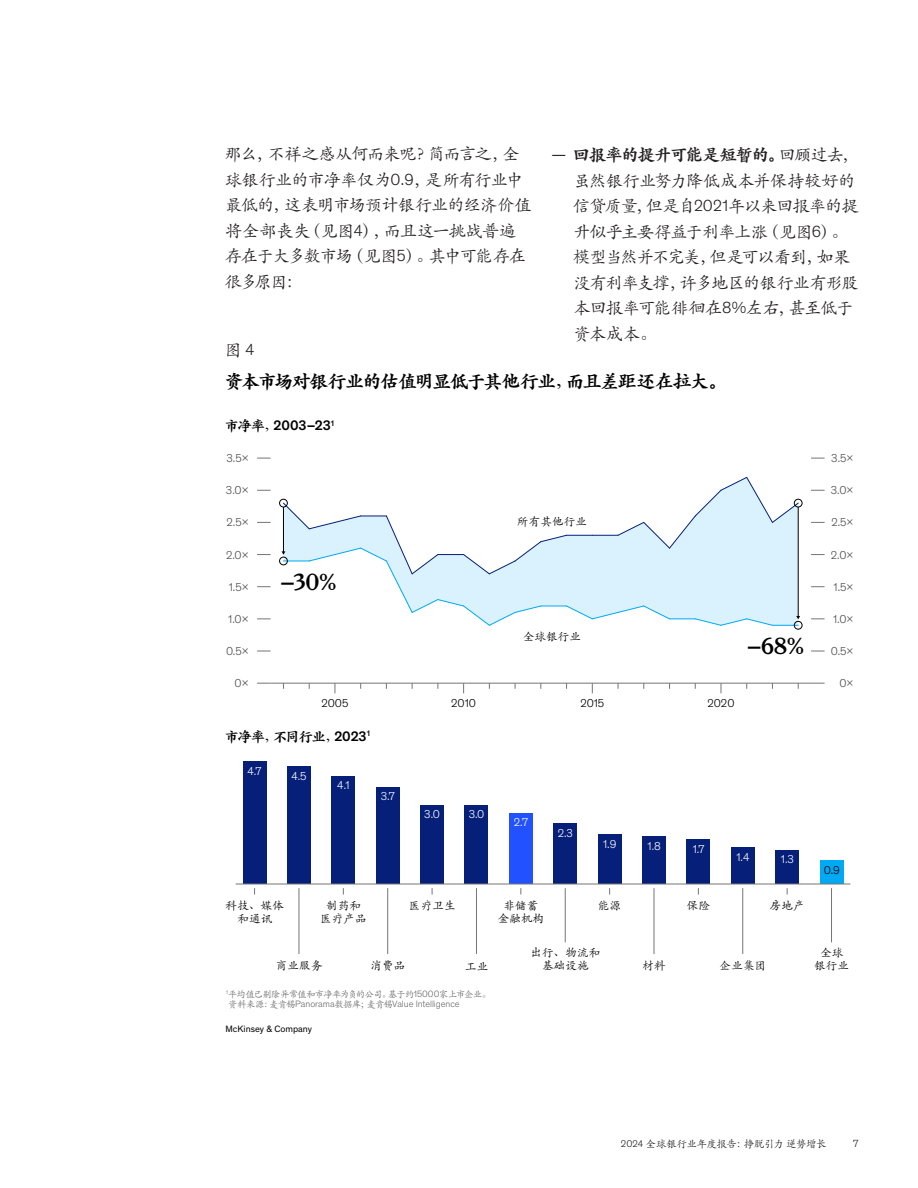
<style>
.page{position:relative;width:918px;height:1188px;background:#fff}
.page>*{position:absolute;margin:0;border:0;box-sizing:border-box;transform-origin:0 0}
.t1{font:700 23.4px "Bower";color:#000}
.t2{font:900 18.75px "ST Kaiti SC";letter-spacing:-.065em;color:#000}
.CN_Body_text{font:17.25px/25.5px "ST Kaiti SC";letter-spacing:-.06em;color:#231f20}
.t3{font:900 14.1px "ST Kaiti SC";letter-spacing:-.07em;color:#000}
.t4{font:500 14.1px "Mc Kinsey Sans";letter-spacing:-.005em;color:#000}
.t5{font:11.7px/13.2px "ST Kaiti SC";color:#000;text-align:center}
.t6{font:300 11.7px "Mc Kinsey Sans";color:#4d4d4d}
.t7{font:300 11.7px "Mc Kinsey Sans";color:#fff}
.t8{font:300 11.7px "Mc Kinsey Sans";color:#000}
.t9{font:10.5px "ST Kaiti SC";letter-spacing:-.05em;color:#231f20}
.t10{font:300 10.5px "Mc Kinsey Sans";color:#231f20}
.t11{font:10.2px "Mc Kinsey Sans";color:#231f20}
.t12{font:9.3px/10.2px "ST Kaiti SC";letter-spacing:-.08em;color:#656565}
.t13{font:9.3px "Mc Kinsey Sans";color:#000}
.s1{font-family:"Mc Kinsey Sans";font-weight:300;font-size:16.35px}
.s2{font-family:"Georgia"}
.s3{font-weight:900}
.s4{font-family:"ST Kaiti SC";font-weight:900}
.s5{font-family:"Mc Kinsey Sans";font-weight:500}
.s6{font-family:"Mc Kinsey Sans";font-weight:300}
.s7{font-family:"Mc Kinsey Sans";font-weight:300;font-size:10.05px}
</style>
<div class="page">
<hr style="left:271px;top:683px;width:540px;height:1px;background:#757575">
<svg style="left:257px;top:683px;width:14px;height:1px"></svg>
<svg style="left:257px;top:651px;width:14px;height:1px"></svg>
<svg style="left:257px;top:619px;width:14px;height:1px"></svg>
<svg style="left:257px;top:586px;width:14px;height:1px"></svg>
<svg style="left:257px;top:554px;width:14px;height:1px"></svg>
<svg style="left:257px;top:522px;width:14px;height:1px"></svg>
<svg style="left:257px;top:490px;width:14px;height:1px"></svg>
<svg style="left:257px;top:458px;width:14px;height:1px"></svg>
<svg style="left:811px;top:683px;width:14px;height:1px"></svg>
<svg style="left:811px;top:651px;width:14px;height:1px"></svg>
<svg style="left:811px;top:619px;width:14px;height:1px"></svg>
<svg style="left:811px;top:586px;width:14px;height:1px"></svg>
<svg style="left:811px;top:554px;width:14px;height:1px"></svg>
<svg style="left:811px;top:522px;width:14px;height:1px"></svg>
<svg style="left:811px;top:490px;width:14px;height:1px"></svg>
<svg style="left:811px;top:458px;width:14px;height:1px"></svg>
<div style="left:794px;top:621px;width:8px;height:8px;border:1px solid #000;border-radius:50%"></div>
<div style="left:279px;top:557px;width:9px;height:8px;border:1px solid #000;border-radius:50%"></div>
<div style="left:279px;top:499px;width:9px;height:8px;border:1px solid #000;border-radius:50%"></div>
<div style="left:794px;top:499px;width:8px;height:8px;border:1px solid #000;border-radius:50%"></div>
<svg style="left:282px;top:476px;width:518px;height:150px"></svg>
<div style="left:243px;top:761px;width:23px;height:123px;background:#061f79"></div>
<div style="left:287px;top:766px;width:23px;height:118px;background:#061f79"></div>
<div style="left:332px;top:777px;width:23px;height:107px;background:#061f79"></div>
<div style="left:376px;top:787px;width:23px;height:97px;background:#061f79"></div>
<div style="left:421px;top:806px;width:23px;height:78px;background:#061f79"></div>
<div style="left:465px;top:806px;width:23px;height:78px;background:#061f79"></div>
<div style="left:509px;top:813px;width:23px;height:71px;background:#2251ff"></div>
<div style="left:554px;top:824px;width:23px;height:60px;background:#061f79"></div>
<div style="left:598px;top:834px;width:23px;height:50px;background:#061f79"></div>
<div style="left:642px;top:837px;width:24px;height:47px;background:#061f79"></div>
<div style="left:687px;top:840px;width:23px;height:44px;background:#061f79"></div>
<div style="left:731px;top:847px;width:23px;height:37px;background:#061f79"></div>
<div style="left:776px;top:850px;width:23px;height:34px;background:#061f79"></div>
<div style="left:820px;top:860px;width:23px;height:24px;background:#00a9f4"></div>
<hr style="left:236px;top:884px;width:614px;height:1px;background:#757575">
<hr style="left:387px;top:888px;width:1px;height:66px;background:#757575">
<hr style="left:299px;top:888px;width:1px;height:66px;background:#757575">
<hr style="left:476px;top:888px;width:1px;height:66px;background:#757575">
<hr style="left:565px;top:888px;width:1px;height:54px;background:#757575">
<hr style="left:831px;top:888px;width:1px;height:54px;background:#757575">
<hr style="left:654px;top:888px;width:1px;height:66px;background:#757575">
<hr style="left:743px;top:888px;width:1px;height:66px;background:#757575">
<p class="CN_Body_text" style="left:224px;top:140px;width:308px">那么，不祥之感从何而来呢？简而言之，全球银行业的市净率仅为<span class="s1">0.9</span>，是所有行业中最低的，这表明市场预计银行业的经济价值将全部丧失（见图<span class="s1">4</span>），而且这一挑战普遍存在于大多数市场（见图<span class="s1">5</span>）。其中可能存在很多原因：</p>
<p class="CN_Body_text" style="left:573px;top:141px;width:287px;text-indent:-21px"><span class="s2">—</span> <span class="s3">回报率的提升可能是短暂的。</span>回顾过去，虽然银行业努力降低成本并保持较好的信贷质量，但是自<span class="s1">2021</span>年以来回报率的提升似乎主要得益于利率上涨（见图<span class="s1">6</span>）。模型当然并不完美，但是可以看到，如果没有利率支撑，许多地区的银行业有形股本回报率可能徘徊在<span class="s1">8%</span>左右，甚至低于资本成本。</p>
<p class="CN_Body_text" style="left:224px;top:336px;width:32px">图 <span class="s1">4</span></p>
<p class="t11" style="left:225px;top:336px;width:65px">&lt;GBAR 2024&gt;</p>
<p class="t2" style="left:225px;top:370px;width:504px">资本市场对银行业的估值明显低于其他行业，而且差距还在拉大。</p>
<p class="t4" style="left:225px;top:415px;width:111px"><span class="s4">市净率，</span>2003–23<sup>1</sup></p>
<p class="t6" style="left:227px;top:450px;width:24px">3.5×</p>
<p class="t6" style="left:226px;top:482px;width:24px">3.0×</p>
<p class="t6" style="left:227px;top:514px;width:24px">2.5×</p>
<p class="t6" style="left:226px;top:546px;width:24px">2.0×</p>
<p class="t6" style="left:229px;top:579px;width:21px">1.5×</p>
<p class="t6" style="left:228px;top:611px;width:22px">1.0×</p>
<p class="t6" style="left:226px;top:643px;width:24px">0.5×</p>
<p class="t6" style="left:235px;top:675px;width:16px">0×</p>
<p class="t1" style="left:281px;top:565px;width:57px">–30%</p>
<p class="t5" style="left:517px;top:514px;width:72px">所有其他行业</p>
<p class="t5" style="left:523px;top:629px;width:60px">全球银行业</p>
<p class="t8" style="left:321px;top:695px;width:28px">2005</p>
<p class="t8" style="left:451px;top:695px;width:26px">2010</p>
<p class="t8" style="left:580px;top:695px;width:25px">2015</p>
<p class="t8" style="left:707px;top:695px;width:29px">2020</p>
<p class="t3" style="left:225px;top:728px;width:147px">市净率，不同行业，<span class="s5">2023</span><sup>1</sup></p>
<p class="t7" style="left:248px;top:763px;width:16px">4.7</p>
<p class="t7" style="left:291px;top:768px;width:17px">4.5</p>
<p class="t7" style="left:337px;top:777px;width:14px">4.1</p>
<p class="t7" style="left:381px;top:788px;width:16px">3.7</p>
<p class="t7" style="left:424px;top:806px;width:17px">3.0</p>
<p class="t7" style="left:469px;top:806px;width:17px">3.0</p>
<p class="t7" style="left:514px;top:814px;width:16px">2.7</p>
<p class="t1" style="left:748px;top:629px;width:58px">–68%</p>
<p class="t5" style="left:225px;top:899px;width:60px">科技、媒体和通讯</p>
<p class="t7" style="left:558px;top:825px;width:17px">2.3</p>
<p class="t7" style="left:603px;top:835px;width:15px">1.9</p>
<p class="t7" style="left:648px;top:838px;width:15px">1.8</p>
<p class="t7" style="left:693px;top:841px;width:13px">1.7</p>
<p class="t7" style="left:737px;top:849px;width:14px">1.4</p>
<p class="t7" style="left:781px;top:851px;width:14px">1.3</p>
<p class="t5" style="left:320px;top:899px;width:48px">制药和医疗产品</p>
<p class="t5" style="left:409px;top:899px;width:48px">医疗卫生</p>
<p class="t5" style="left:497px;top:899px;width:48px">非储蓄金融机构</p>
<p class="t5" style="left:598px;top:899px;width:25px">能源</p>
<p class="t5" style="left:687px;top:899px;width:25px">保险</p>
<p class="t5" style="left:770px;top:899px;width:37px">房地产</p>
<p class="t5" style="left:276px;top:958px;width:48px">商业服务</p>
<p class="t5" style="left:370px;top:958px;width:37px">消费品</p>
<p class="t5" style="left:465px;top:959px;width:25px">工业</p>
<p class="t12" style="left:226px;top:989px;width:266px"><sup>1</sup>平均值已剔除异常值和市净率为负的公司。基于约<span class="s6">15000</span>家上市企业。资料来源：麦肯锡<span class="s6">Panorama</span>数据库；麦肯锡<span class="s6">Value Intelligence</span></p>
<p class="t13" style="left:226px;top:1022px;width:88px">McKinsey &amp; Company</p>
<p class="t5" style="left:530px;top:945px;width:72px">出行、物流和基础设施</p>
<p class="t5" style="left:642px;top:958px;width:25px">材料</p>
<p class="t5" style="left:719px;top:958px;width:48px">企业集团</p>
<p class="t6" style="left:831px;top:450px;width:24px">3.5×</p>
<p class="t6" style="left:831px;top:482px;width:24px">3.0×</p>
<p class="t6" style="left:831px;top:514px;width:24px">2.5×</p>
<p class="t6" style="left:831px;top:546px;width:24px">2.0×</p>
<p class="t6" style="left:834px;top:579px;width:21px">1.5×</p>
<p class="t6" style="left:833px;top:611px;width:22px">1.0×</p>
<p class="t6" style="left:831px;top:643px;width:24px">0.5×</p>
<p class="t6" style="left:839px;top:675px;width:16px">0×</p>
<p class="t8" style="left:824px;top:861px;width:18px">0.9</p>
<p class="t5" style="left:814px;top:945px;width:37px">全球银行业</p>
<p class="t9" style="left:621px;top:1137px;width:207px"><span class="s7">2024</span> 全球银行业年度报告：挣脱引力逆势增长</p>
<p class="t10" style="left:853px;top:1136px;width:7px">7</p>
</div>
